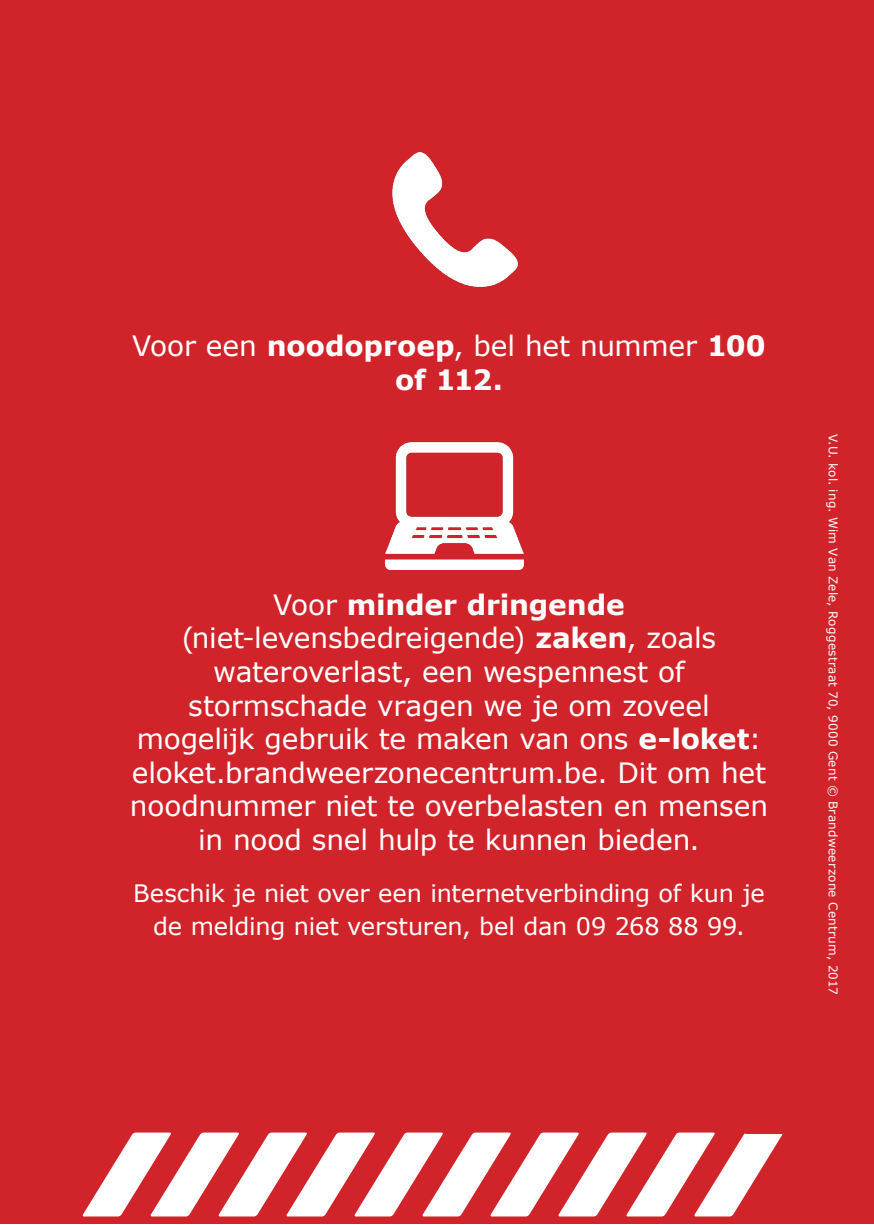
<style>
.page{position:relative;width:874px;height:1225px;background:#fff}
.page>*{position:absolute;margin:0;border:0;box-sizing:border-box;transform-origin:0 0}
.noodnummers{font:28px/33.6px "Verdana";letter-spacing:-.005em;color:#fff;text-align:center}
.noodnummers-2{font:24px/33.6px "Verdana";letter-spacing:-.005em;color:#fff;text-align:center}
.Opsomming{font:12px "Verdana";letter-spacing:.02em;color:#fff}
.s1{font-weight:700}
</style>
<div class="page">
<div style="left:0;top:0;width:873px;height:1224px;background:#d1232a"></div>
<svg style="left:82px;top:1132px;width:701px;height:84px"></svg>
<img style="left:392px;top:152px;width:127px;height:135px">
<img style="left:385px;top:441px;width:138px;height:128px">
<p class="noodnummers" style="left:132px;top:329px;width:634px">Voor een <span class="s1">noodoproep</span>, bel het nummer <span class="s1">100 of 112.</span></p>
<p class="noodnummers" style="left:130px;top:587px;width:639px">Voor <span class="s1">minder dringende </span>(niet-levensbedreigende) <span class="s1">zaken</span>, zoals wateroverlast, een wespennest of stormschade vragen we je om zoveel mogelijk gebruik te maken van ons <span class="s1">e-loket</span>: eloket.brandweerzonecentrum.be. Dit om het noodnummer niet te overbelasten en mensen in nood snel hulp te kunnen bieden.</p>
<p class="noodnummers-2" style="left:133px;top:876px;width:632px">Beschik je niet over een internetverbinding of kun je de melding niet versturen, bel dan 09 268 88 99.</p>
<p class="Opsomming" style="left:841px;top:434px;width:562px;rotate:90deg">V.U. kol. ing. Wim Van Zele, Roggestraat 70, 9000 Gent © Brandweerzone Centrum, 2017</p>
</div>
